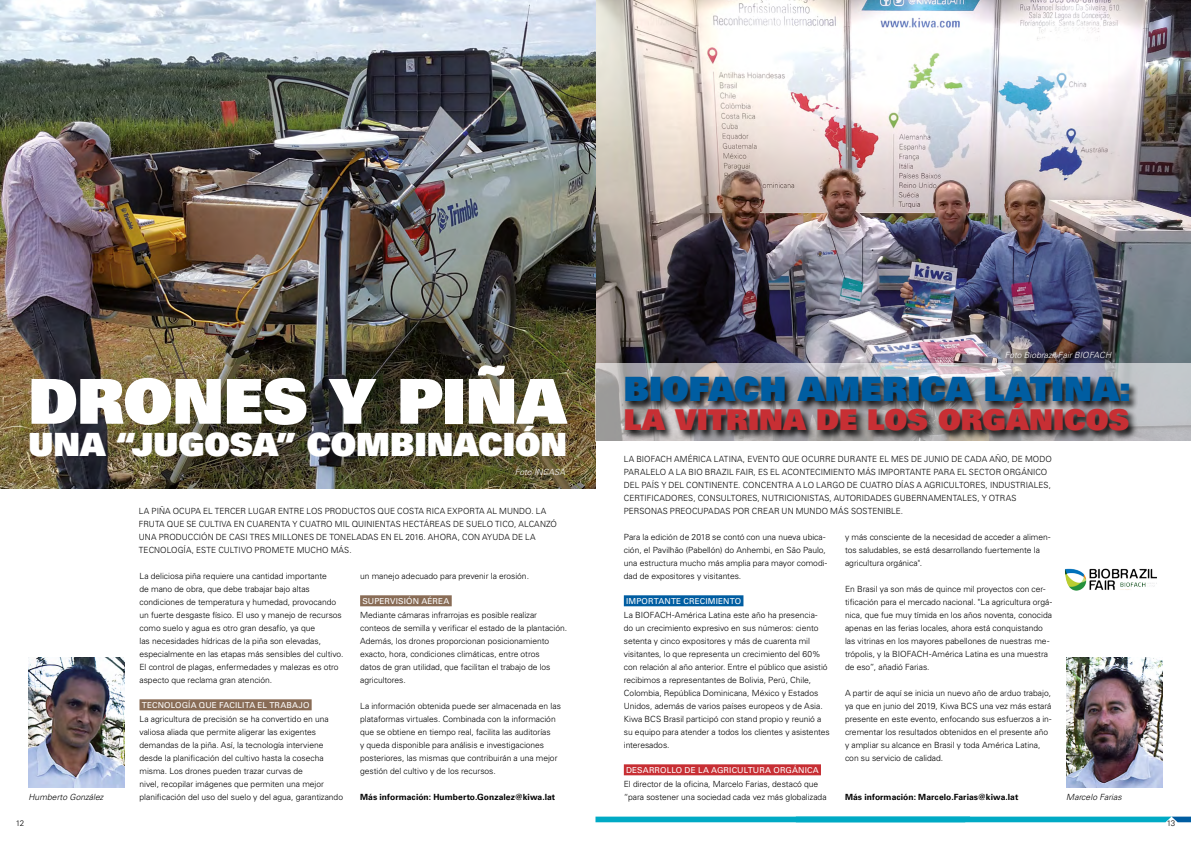
<style>
.page{position:relative;width:1191px;height:842px;background:#fff}
.page>*{position:absolute;margin:0;border:0;box-sizing:border-box;transform-origin:0 0}
.t1{font:62px "Univers LT Std X Black";letter-spacing:-.005em;color:#fff}
.t2{font:33.5px "Univers LT Std X Black";color:#005da1}
.t3{font:32px "Univers LT Std X Black";color:#fff}
.t4{font:28.7px "Univers LT Std X Black";color:#c72f34}
.t5{font:300 8.5px/13px "Univers LT Std";letter-spacing:-.005em;color:#000}
.t6{font:700 8.5px "Univers LT Std";letter-spacing:.01em;color:#000}
.t7{font:italic 300 8.5px "Univers LT Std";letter-spacing:.005em;color:#fff}
.t8{font:italic 300 8.5px "Univers LT Std";letter-spacing:.005em;color:#000}
.t9{font:8.2px "Univers LT Std";letter-spacing:.015em;color:#fff}
.t10{font:300 8px "Univers LT Std";color:#000}
</style>
<div class="page">
<div style="left:595px;top:817px;width:596px;height:5px;background:#00aac5"></div>
<img style="left:28px;top:657px;width:97px;height:130px">
<img style="left:595px;top:0;width:596px;height:363px">
<img style="left:0;top:0;width:595px;height:488px">
<div style="left:139px;top:699px;width:173px;height:11px;background:#896c56"></div>
<div style="left:360px;top:595px;width:92px;height:11px;background:#896c56"></div>
<div style="left:624px;top:595px;width:119px;height:11px;background:#005da1"></div>
<div style="left:624px;top:764px;width:197px;height:11px;background:#c72f34"></div>
<img style="left:1065px;top:568px;width:92px;height:23px">
<svg style="left:595px;top:363px;width:596px;height:78px;background:#b9b8bc"></svg>
<div style="left:623px;top:374px;width:515px;height:66px;background:#000;opacity:.9"></div>
<img style="left:1066px;top:657px;width:96px;height:130px">
<div style="left:1005px;top:351px;width:111px;height:12px;background:#000;opacity:.8"></div>
<h1 class="t1" style="left:28px;top:361px;width:539px">DRONES Y PIÑA</h1>
<h3 class="t3" style="left:28px;top:423px;width:540px">UNA “JUGOSA” COMBINACIÓN</h3>
<p class="t8" style="left:28px;top:792px;width:76px">Humberto González</p>
<p class="t7" style="left:515px;top:467px;width:52px">Foto INCASA</p>
<p class="t5" style="left:139px;top:505px;width:419px">LA PIÑA OCUPA EL TERCER LUGAR ENTRE LOS PRODUCTOS QUE COSTA RICA EXPORTA AL MUNDO. LA FRUTA QUE SE CULTIVA EN CUARENTA Y CUATRO MIL QUINIENTAS HECTÁREAS DE SUELO TICO, ALCANZÓ UNA PRODUCCIÓN DE CASI TRES MILLONES DE TONELADAS EN EL 2016. AHORA, CON AYUDA DE LA TECNOLOGÍA, ESTE CULTIVO PROMETE MUCHO MÁS.</p>
<p class="t5" style="left:139px;top:570px;width:205px">La deliciosa piña requiere una cantidad importante<br>de mano de obra, que debe trabajar bajo altas condiciones de temperatura y humedad, provocando un fuerte desgaste físico. El uso y manejo de recursos como suelo y agua es otro gran desafío, ya que<br>las necesidades hídricas de la piña son elevadas, especialmente en las etapas más sensibles del cultivo.<br>El control de plagas, enfermedades y malezas es otro aspecto que reclama gran atención.</p>
<p class="t9" style="left:142px;top:700px;width:169px">TECNOLOGÍA QUE FACILITA EL TRABAJO</p>
<p class="t5" style="left:139px;top:713px;width:205px">La agricultura de precisión se ha convertido en una valiosa aliada que permite aligerar las exigentes demandas de la piña. Así, la tecnología interviene desde la planificación del cultivo hasta la cosecha misma. Los drones pueden trazar curvas de<br>nivel, recopilar imágenes que permiten una mejor planificación del uso del suelo y del agua, garantizando</p>
<p class="t5" style="left:360px;top:570px;width:170px">un manejo adecuado para prevenir la erosión.</p>
<p class="t9" style="left:362px;top:596px;width:89px">SUPERVISIÓN AÉREA</p>
<p class="t5" style="left:360px;top:609px;width:208px">Mediante cámaras infrarrojas es posible realizar conteos de semilla y verificar el estado de la plantación.<br>Además, los drones proporcionan posicionamiento exacto, hora, condiciones climáticas, entre otros<br>datos de gran utilidad, que facilitan el trabajo de los agricultores.</p>
<p class="t5" style="left:360px;top:700px;width:202px">La información obtenida puede ser almacenada en las plataformas virtuales. Combinada con la información que se obtiene en tiempo real, facilita las auditorías<br>y queda disponible para análisis e investigaciones posteriores, las mismas que contribuirán a una mejor gestión del cultivo y de los recursos.</p>
<p class="t6" style="left:360px;top:792px;width:197px">Más información: Humberto.Gonzalez@kiwa.lat</p>
<p class="t7" style="left:1004px;top:350px;width:108px">Foto Biobrazil Fair BIOFACH</p>
<h2 class="t2" style="left:624px;top:367px;width:508px">BIOFACH AMERICA LATINA:</h2>
<h3 class="t4" style="left:624px;top:401px;width:507px">LA VITRINA DE LOS ORGÁNICOS</h3>
<p class="t5" style="left:624px;top:453px;width:429px">LA BIOFACH AMÉRICA LATINA, EVENTO QUE OCURRE DURANTE EL MES DE JUNIO DE CADA AÑO, DE MODO PARALELO A LA BIO BRAZIL FAIR, ES EL ACONTECIMIENTO MÁS IMPORTANTE PARA EL SECTOR ORGÁNICO DEL PAÍS Y DEL CONTINENTE. CONCENTRA A LO LARGO DE CUATRO DÍAS A AGRICULTORES, INDUSTRIALES, CERTIFICADORES, CONSULTORES, NUTRICIONISTAS, AUTORIDADES GUBERNAMENTALES, Y OTRAS PERSONAS PREOCUPADAS POR CREAR UN MUNDO MÁS SOSTENIBLE.</p>
<p class="t5" style="left:845px;top:531px;width:207px">y más consciente de la necesidad de acceder a alimen&shy;tos saludables, se está desarrollando fuertemente la agricultura orgánica".</p>
<p class="t5" style="left:845px;top:583px;width:208px">En Brasil ya son más de quince mil proyectos con cer&shy;tificación para el mercado nacional. "La agricultura orgá&shy;nica, que fue muy tímida en los años noventa, conocida apenas en las ferias locales, ahora está conquistando las vitrinas en los mayores pabellones de nuestras me&shy;trópolis, y la BIOFACH-América Latina es una muestra de eso”, añadió Farias.</p>
<p class="t5" style="left:845px;top:687px;width:208px">A partir de aquí se inicia un nuevo año de arduo trabajo, ya que en junio del 2019, Kiwa BCS una vez más estará presente en este evento, enfocando sus esfuerzos a in&shy;crementar los resultados obtenidos en el presente año y ampliar su alcance en Brasil y toda América Latina, con su servicio de calidad.</p>
<p class="t6" style="left:845px;top:792px;width:175px">Más información: Marcelo.Farias@kiwa.lat</p>
<p class="t5" style="left:624px;top:531px;width:205px">Para la edición de 2018 se contó con una nueva ubica&shy;ción, el Pavilhão (Pabellón) do Anhembi, en São Paulo, una estructura mucho más amplia para mayor comodi&shy;dad de expositores y visitantes.</p>
<p class="t9" style="left:626px;top:596px;width:117px">IMPORTANTE CRECIMIENTO</p>
<p class="t5" style="left:624px;top:609px;width:207px">La BIOFACH-América Latina este año ha presencia-<br>do un crecimiento expresivo en sus números: ciento setenta y cinco expositores y más de cuarenta mil visitantes, lo que representa un crecimiento del 60% con relación al año anterior. Entre el público que asistió recibimos a representantes de Bolivia, Perú, Chile, Colombia, República Dominicana, México y Estados Unidos, además de varios países europeos y de Asia.<br>Kiwa BCS Brasil participó con stand propio y reunió a su equipo para atender a todos los clientes y asistentes interesados.</p>
<p class="t9" style="left:626px;top:765px;width:194px">DESARROLLO DE LA AGRICULTURA ORGÁNICA</p>
<p class="t5" style="left:624px;top:778px;width:204px">El director de la oficina, Marcelo Farias, destacó que “para sostener una sociedad cada vez más globalizada</p>
<p class="t8" style="left:1066px;top:792px;width:57px">Marcelo Farias</p>
<p class="t10" style="left:16px;top:818px;width:10px">12</p>
<p class="t10" style="left:1166px;top:818px;width:10px">13</p>
</div>
